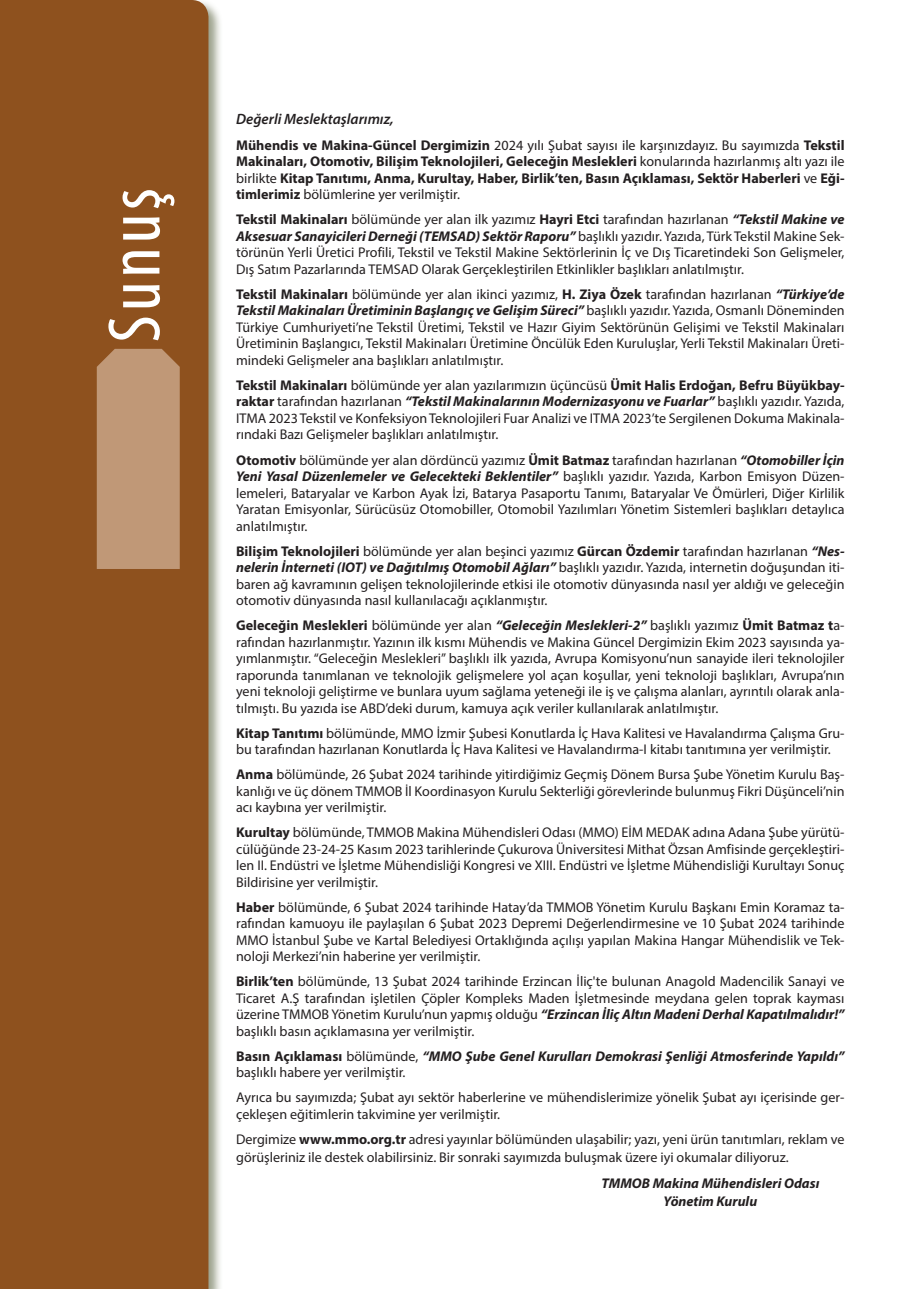
<style>
.page{position:relative;width:919px;height:1289px;background:#fff}
.page>*{position:absolute;margin:0;border:0;box-sizing:border-box;transform-origin:0 0}
.t1{font:condensed 75px "Myriad Pro";letter-spacing:.05em;color:#fff}
.t2{font:italic 600 15px "Myriad Pro";color:#231f20}
.t3{font:14.1px/16.5px "Myriad Pro";color:#231f20;text-align:justify}
.t4{font:700 14.1px/16.5px "Myriad Pro";color:#231f20;text-align:justify}
.t5{font:italic 700 14.1px/16.5px "Myriad Pro";color:#231f20}
.s1{font-weight:400}
.s2{font-weight:700}
.s3{font-weight:700;font-style:italic}
.s4{font-style:normal}
.s5{font-weight:400;font-style:normal}
</style>
<div class="page">
<div style="left:0;top:0;width:223px;height:1288px;background:#7b8265;opacity:.75"></div>
<div style="left:0;top:0;width:208px;height:1288px;background:#8e511e"></div>
<div style="left:97px;top:349px;width:83px;height:220px;background:#c09877"></div>
<h1 class="t1" style="left:89px;top:342px;width:156px;rotate:-90deg">Sunuş</h1>
<p class="t2" style="left:236px;top:109px;width:159px">Değerli Meslektaşlarımız,</p>
<p class="t4" style="left:236px;top:136px;width:610px">Mühendis ve Makina-Güncel Dergimizin <span class="s1">2024 yılı Şubat sayısı ile karşınızdayız. Bu sayımızda</span> Tekstil Makinaları, Otomotiv, Bilişim Teknolojileri, Geleceğin Meslekleri <span class="s1">konularında hazırlanmış altı yazı ile birlikte</span> Kitap Tanıtımı, Anma, Kurultay, Haber, Birlik’ten, Basın Açıklaması, Sektör Haberleri <span class="s1">ve</span> Eği&shy;timlerimiz <span class="s1">bölümlerine yer verilmiştir.</span></p>
<p class="t3" style="left:236px;top:211px;width:610px"><span class="s2">Tekstil Makinaları</span> bölümünde yer alan ilk yazımız <span class="s2">Hayri Etci</span> tarafından hazırlanan <span class="s3">“Tekstil Makine ve Aksesuar Sanayicileri Derneği (TEMSAD) Sektör Raporu”</span> başlıklı yazıdır. Yazıda, Türk Tekstil Makine Sek&shy;törünün Yerli Üretici Profili, Tekstil ve Tekstil Makine Sektörlerinin İç ve Dış Ticaretindeki Son Gelişmeler, Dış Satım Pazarlarında TEMSAD Olarak Gerçekleştirilen Etkinlikler başlıkları anlatılmıştır.</p>
<p class="t3" style="left:236px;top:286px;width:610px"><span class="s2">Tekstil Makinaları</span> bölümünde yer alan ikinci yazımız, <span class="s2">H. Ziya Özek</span> tarafından hazırlanan <span class="s3">“Türkiye’de Tekstil Makinaları Üretiminin Başlangıç ve Gelişim Süreci”</span> başlıklı yazıdır. Yazıda, Osmanlı Döneminden Türkiye Cumhuriyeti’ne Tekstil Üretimi, Tekstil ve Hazır Giyim Sektörünün Gelişimi ve Tekstil Makinaları Üretiminin Başlangıcı, Tekstil Makinaları Üretimine Öncülük Eden Kuruluşlar, Yerli Tekstil Makinaları Üreti&shy;mindeki Gelişmeler ana başlıkları anlatılmıştır.</p>
<p class="t3" style="left:236px;top:377px;width:610px"><span class="s2">Tekstil Makinaları</span> bölümünde yer alan yazılarımızın üçüncüsü <span class="s2">Ümit Halis Erdoğan, Befru Büyükbay&shy;raktar</span> tarafından hazırlanan <span class="s3">“Tekstil Makinalarının Modernizasyonu ve Fuarlar”</span> başlıklı yazıdır. Yazıda, ITMA 2023 Tekstil ve Konfeksiyon Teknolojileri Fuar Analizi ve ITMA 2023’te Sergilenen Dokuma Makinala&shy;rındaki Bazı Gelişmeler başlıkları anlatılmıştır.</p>
<p class="t3" style="left:236px;top:451px;width:610px"><span class="s2">Otomotiv</span> bölümünde yer alan dördüncü yazımız <span class="s2">Ümit Batmaz</span> tarafından hazırlanan <span class="s3">“Otomobiller İçin Yeni Yasal Düzenlemeler ve Gelecekteki Beklentiler”</span> başlıklı yazıdır. Yazıda, Karbon Emisyon Düzen&shy;lemeleri, Bataryalar ve Karbon Ayak İzi, Batarya Pasaportu Tanımı, Bataryalar Ve Ömürleri, Diğer Kirlilik Yaratan Emisyonlar, Sürücüsüz Otomobiller, Otomobil Yazılımları Yönetim Sistemleri başlıkları detaylıca anlatılmıştır.</p>
<p class="t3" style="left:236px;top:542px;width:610px"><span class="s2">Bilişim Teknolojileri</span> bölümünde yer alan beşinci yazımız <span class="s2">Gürcan Özdemir</span> tarafından hazırlanan <span class="s3">“Nes&shy;nelerin İnterneti (IOT) ve Dağıtılmış Otomobil Ağları”</span> başlıklı yazıdır. Yazıda, internetin doğuşundan iti&shy;baren ağ kavramının gelişen teknolojilerinde etkisi ile otomotiv dünyasında nasıl yer aldığı ve geleceğin otomotiv dünyasında nasıl kullanılacağı açıklanmıştır.</p>
<p class="t3" style="left:236px;top:617px;width:610px"><span class="s2">Geleceğin Meslekleri</span> bölümünde yer alan <span class="s3">“Geleceğin Meslekleri-2”</span> başlıklı yazımız <span class="s2">Ümit Batmaz t</span>a&shy;rafından hazırlanmıştır. Yazının ilk kısmı Mühendis ve Makina Güncel Dergimizin Ekim 2023 sayısında ya&shy;yımlanmıştır. “Geleceğin Meslekleri” başlıklı ilk yazıda, Avrupa Komisyonu’nun sanayide ileri teknolojiler raporunda tanımlanan ve teknolojik gelişmelere yol açan koşullar, yeni teknoloji başlıkları, Avrupa’nın yeni teknoloji geliştirme ve bunlara uyum sağlama yeteneği ile iş ve çalışma alanları, ayrıntılı olarak anla&shy;tılmıştı. Bu yazıda ise ABD’deki durum, kamuya açık veriler kullanılarak anlatılmıştır.</p>
<p class="t3" style="left:236px;top:724px;width:610px"><span class="s2">Kitap Tanıtımı</span> bölümünde, MMO İzmir Şubesi Konutlarda İç Hava Kalitesi ve Havalandırma Çalışma Gru&shy;bu tarafından hazırlanan Konutlarda İç Hava Kalitesi ve Havalandırma-I kitabı tanıtımına yer verilmiştir.</p>
<p class="t3" style="left:236px;top:766px;width:610px"><span class="s2">Anma</span> bölümünde, 26 Şubat 2024 tarihinde yitirdiğimiz Geçmiş Dönem Bursa Şube Yönetim Kurulu Baş&shy;kanlığı ve üç dönem TMMOB İl Koordinasyon Kurulu Sekterliği görevlerinde bulunmuş Fikri Düşünceli’nin acı kaybına yer verilmiştir.</p>
<p class="t3" style="left:236px;top:824px;width:610px"><span class="s2">Kurultay</span> bölümünde, TMMOB Makina Mühendisleri Odası (MMO) EİM MEDAK adına Adana Şube yürütü&shy;cülüğünde 23-24-25 Kasım 2023 tarihlerinde Çukurova Üniversitesi Mithat Özsan Amfisinde gerçekleştiri&shy;len II. Endüstri ve İşletme Mühendisliği Kongresi ve XIII. Endüstri ve İşletme Mühendisliği Kurultayı Sonuç Bildirisine yer verilmiştir.</p>
<p class="t3" style="left:236px;top:898px;width:610px"><span class="s2">Haber</span> bölümünde, 6 Şubat 2024 tarihinde Hatay’da TMMOB Yönetim Kurulu Başkanı Emin Koramaz ta&shy;rafından kamuoyu ile paylaşılan 6 Şubat 2023 Depremi Değerlendirmesine ve 10 Şubat 2024 tarihinde MMO İstanbul Şube ve Kartal Belediyesi Ortaklığında açılışı yapılan Makina Hangar Mühendislik ve Tek&shy;noloji Merkezi’nin haberine yer verilmiştir.</p>
<p class="t3" style="left:236px;top:973px;width:610px"><span class="s2">Birlik’ten</span> bölümünde, 13 Şubat 2024 tarihinde Erzincan İliç'te bulunan Anagold Madencilik Sanayi ve Ticaret A.Ş tarafından işletilen Çöpler Kompleks Maden İşletmesinde meydana gelen toprak kayması üzerine TMMOB Yönetim Kurulu’nun yapmış olduğu <span class="s3">“Erzincan İliç Altın Madeni Derhal Kapatılmalıdır!” </span>başlıklı basın açıklamasına yer verilmiştir.</p>
<p class="t5" style="left:236px;top:1047px;width:610px"><span class="s4">Basın Açıklaması</span> <span class="s5">bölümünde,</span> “MMO Şube Genel Kurulları Demokrasi Şenliği Atmosferinde Yapıldı” <span class="s5">başlıklı habere yer verilmiştir.</span></p>
<p class="t3" style="left:236px;top:1089px;width:610px">Ayrıca bu sayımızda; Şubat ayı sektör haberlerine ve mühendislerimize yönelik Şubat ayı içerisinde ger&shy;çekleşen eğitimlerin takvimine yer verilmiştir.</p>
<p class="t3" style="left:236px;top:1130px;width:610px;line-height:17.7px">Dergimize <span class="s2">www.mmo.org.tr</span> adresi yayınlar bölümünden ulaşabilir; yazı, yeni ürün tanıtımları, reklam ve görüşleriniz ile destek olabilirsiniz. Bir sonraki sayımızda buluşmak üzere iyi okumalar diliyoruz.</p>
<p class="t5" style="left:601px;top:1173px;width:219px;line-height:17.7px;text-align:center">TMMOB Makina Mühendisleri Odası<br>Yönetim Kurulu</p>
</div>
